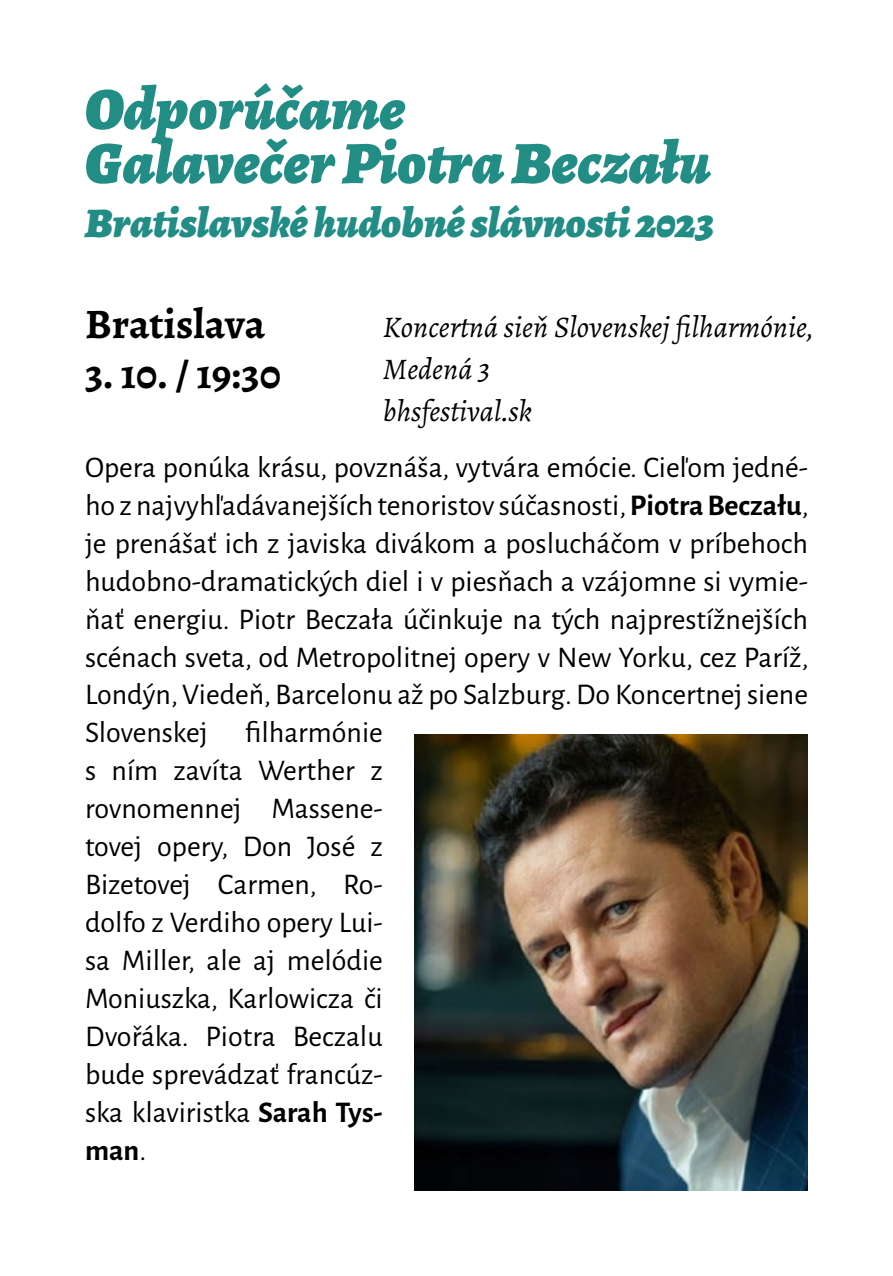
<style>
.page{position:relative;width:893px;height:1276px;background:#fff}
.page>*{position:absolute;margin:0;border:0;box-sizing:border-box;transform-origin:0 0}
.t1{font:italic 900 60px/54px "Alegreya";color:#218d85}
.t2{font:italic 900 42px "Alegreya";color:#218d85}
.t3{font:700 42px "Alegreya";color:#000}
.t4{font:30px/37.8px "Alegreya Sans";color:#000}
.t5{font:italic 30px/42px "Alegreya";color:#000}
.s1{font-weight:700}
</style>
<div class="page">
<img style="left:415px;top:734px;width:393px;height:457px">
<h1 class="t1" style="left:85px;top:82px;width:627px">Odporúčame<br>Galavečer Piotra Beczału</h1>
<h2 class="t2" style="left:85px;top:194px;width:631px">Bratislavské hudobné slávnosti 2023</h2>
<h2 class="t3" style="left:85px;top:297px;width:182px">Bratislava</h2>
<h2 class="t3" style="left:85px;top:347px;width:198px">3. 10. / 19:30</h2>
<p class="t5" style="left:383px;top:306px;width:433px">Koncertná sieň Slovenskej filharmónie,<br>Medená 3<br>bhsfestival.sk</p>
<p class="t4" style="left:85px;top:447px;width:725px">Opera ponúka krásu, povznáša, vytvára emócie. Cieľom jedné&shy;ho z najvyhľadávanejších tenoristov súčasnosti, <span class="s1">Piotra Beczału</span>, je prenášať ich z javiska divákom a poslucháčom v príbehoch hudobno-dramatických diel i v piesňach a vzájomne si vymie&shy;ňať energiu. Piotr Beczała účinkuje na tých najprestížnejších scénach sveta, od Metropolitnej opery v New Yorku, cez Paríž, Londýn, Viedeň, Barcelonu až po Salzburg. Do Koncertnej siene Slovenskej filharmónie<br>s ním zavíta Werther z<br>rovnomennej Massene-<br>tovej opery, Don José z<br>Bizetovej Carmen, Ro-<br>dolfo z Verdiho opery Lui-<br>sa Miller, ale aj melódie<br>Moniuszka, Karlowicza či<br>Dvořáka. Piotra Beczalu<br>bude sprevádzať francúz-<br>ska klaviristka <span class="s1">Sarah Tys-<br>man</span>.</p>
</div>
